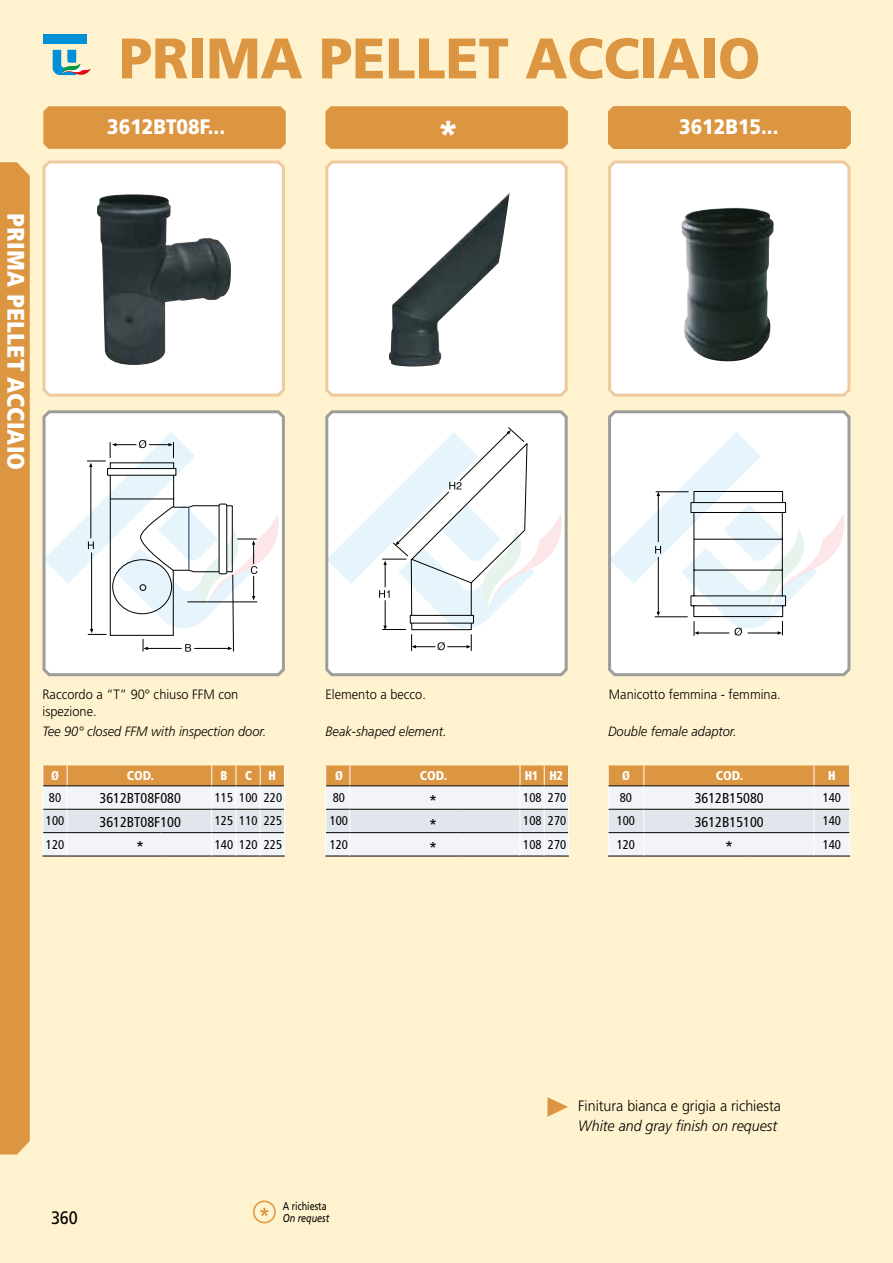
<style>
.page{position:relative;width:893px;height:1263px;background:#fff2ce}
.page>*{position:absolute;margin:0;border:0;box-sizing:border-box;transform-origin:0 0}
.t1{font:900 57px "Frutiger";color:#dc9540;scale:.95 1}
.t2{font:900 37.5px "Frutiger";color:#fff}
.t3{font:900 condensed 24px "Frutiger";letter-spacing:.01em;color:#fff}
.t4{font:900 21px "Frutiger";color:#fff;scale:.9 1}
.t5{font:18px "Frutiger";color:#000;scale:.9 1}
.t6{font:condensed 17.25px/23.4px "Frutiger";color:#000;text-align:justify}
.t7{font:300 15px "Frutiger";color:#000;scale:.95 1}
.t8{font:italic 300 15px "Frutiger";color:#000;scale:.95 1}
.t9{font:condensed 14.25px/23.4px "Frutiger";color:#000}
.t10{font:300 13.5px/16.2px "Frutiger";color:#000;scale:.95 1}
.t11{font:italic 300 13.5px "Frutiger";color:#000;scale:.95 1}
.t12{font:condensed 12.75px/23.4px "Frutiger";color:#000;text-align:justify}
.t13{font:900 condensed 12.75px "Frutiger";color:#fff}
.t14{font:900 condensed 12.75px "Frutiger";color:#fff;scale:.9 1}
.t15{font:900 condensed 12.75px "Frutiger";color:#fff;scale:.9 1}
.t16{font:11.25px "Frutiger";color:#000;scale:.8 1}
.t17{font:italic 11.25px "Frutiger";color:#000;scale:.8 1}
</style>
<div class="page">
<svg style="left:42px;top:410px;width:243px;height:267px;background:#eae9e7"></svg>
<svg style="left:325px;top:410px;width:243px;height:267px;background:#eae9e7"></svg>
<svg style="left:608px;top:410px;width:243px;height:267px;background:#eeeeed"></svg>
<svg style="left:42px;top:160px;width:243px;height:237px;background:#fdfaf5"></svg>
<svg style="left:325px;top:160px;width:243px;height:237px;background:#fdfaf6"></svg>
<svg style="left:608px;top:160px;width:243px;height:237px;background:#fdfbf8"></svg>
<div style="left:43px;top:34px;width:43px;height:9px;background:#0090d7"></div>
<svg style="left:53px;top:50px;width:38px;height:25px"></svg>
<div style="left:0;top:162px;width:30px;height:992px;background:#dc9540"></div>
<img style="left:96px;top:194px;width:135px;height:171px">
<img style="left:681px;top:208px;width:93px;height:155px">
<svg style="left:44px;top:432px;width:237px;height:220px;background:#edf0f2"></svg>
<div style="left:108px;top:469px;width:68px;height:6px;background:#fff"></div>
<div style="left:107px;top:468px;width:69px;height:8px;border:1px solid #000"></div>
<svg style="left:609px;top:432px;width:237px;height:204px;background:#f0f3f5"></svg>
<img style="left:389px;top:192px;width:121px;height:175px">
<svg style="left:326px;top:427px;width:238px;height:224px;background:#f3f6f7"></svg>
<div style="left:410px;top:615px;width:64px;height:8px;border:1px solid #000"></div>
<svg style="left:43px;top:765px;width:242px;height:92px;background:#dfd2c2"></svg>
<svg style="left:325px;top:765px;width:244px;height:92px;background:#dfd2c2"></svg>
<hr style="left:608px;top:856px;width:36px;height:1px;background:#000">
<hr style="left:644px;top:856px;width:106px;height:1px;background:#000">
<hr style="left:750px;top:856px;width:64px;height:1px;background:#000">
<svg style="left:608px;top:765px;width:242px;height:91px;background:#e0d3c3"></svg>
<hr style="left:814px;top:832px;width:35px;height:1px;background:#000">
<hr style="left:814px;top:856px;width:36px;height:1px;background:#000">
<div style="left:43px;top:106px;width:243px;height:43px;background:#dc9540"></div>
<div style="left:325px;top:106px;width:243px;height:43px;background:#dc9540"></div>
<div style="left:608px;top:106px;width:243px;height:43px;background:#dc9540"></div>
<div style="left:253px;top:1200px;width:23px;height:23px;border:2px solid #dc9540;border-radius:50%"></div>
<svg style="left:260px;top:1208px;width:9px;height:8px"></svg>
<svg style="left:547px;top:1097px;width:21px;height:20px"></svg>
<h3 class="t3" style="left:31px;top:213px;width:258px;rotate:90deg">PRIMA PELLET ACCIAIO</h3>
<h1 class="t1" style="left:119px;top:24px;width:676px">PRIMA PELLET ACCIAIO</h1>
<h3 class="t4" style="left:107px;top:114px;width:133px">3612BT08F...</h3>
<h2 class="t2" style="left:437px;top:111px;width:24px">*</h2>
<h3 class="t4" style="left:679px;top:114px;width:112px">3612B15...</h3>
<p class="t10" style="left:609px;top:687px;width:182px">Manicotto femmina - femmina.</p>
<p class="t10" style="left:43px;top:687px;width:208px">Raccordo a “T” 90° chiuso FFM con ispezione.</p>
<p class="t11" style="left:43px;top:723px;width:237px">Tee 90° closed FFM with inspection door.</p>
<p class="t11" style="left:608px;top:723px;width:137px">Double female adaptor.</p>
<p class="t10" style="left:325px;top:687px;width:107px">Elemento a becco.</p>
<p class="t11" style="left:325px;top:723px;width:129px">Beak-shaped element.</p>
<p class="t14" style="left:245px;top:768px;width:9px">C</p>
<p class="t14" style="left:268px;top:768px;width:10px">H</p>
<p class="t12" style="left:239px;top:786px;width:20px">100<br>110<br>120</p>
<p class="t12" style="left:264px;top:786px;width:20px">220<br>225<br>225</p>
<p class="t15" style="left:51px;top:768px;width:10px">Ø</p>
<p class="t14" style="left:221px;top:768px;width:9px">B</p>
<p class="t12" style="left:215px;top:786px;width:20px">115<br>125<br>140</p>
<p class="t13" style="left:127px;top:768px;width:29px">COD.</p>
<p class="t9" style="left:100px;top:787px;width:83px">3612BT08F080<br>3612BT08F100</p>
<h3 class="t6" style="left:136px;top:837px;width:10px">*</h3>
<p class="t12" style="left:46px;top:786px;width:20px;text-align:left">80<br>100<br>120</p>
<p class="t15" style="left:335px;top:768px;width:10px">Ø</p>
<p class="t14" style="left:549px;top:768px;width:16px">H2</p>
<p class="t12" style="left:548px;top:786px;width:20px">270<br>270<br>270</p>
<p class="t14" style="left:525px;top:768px;width:16px">H1</p>
<p class="t12" style="left:523px;top:786px;width:20px">108<br>108<br>108</p>
<p class="t13" style="left:420px;top:768px;width:29px">COD.</p>
<h3 class="t6" style="left:429px;top:791px;width:10px">* * *</h3>
<p class="t12" style="left:330px;top:786px;width:20px;text-align:left">80<br>100<br>120</p>
<p class="t15" style="left:622px;top:768px;width:10px">Ø</p>
<p class="t14" style="left:828px;top:768px;width:10px">H</p>
<p class="t12" style="left:823px;top:786px;width:20px">140<br>140<br>140</p>
<p class="t13" style="left:716px;top:768px;width:29px">COD.</p>
<p class="t9" style="left:695px;top:787px;width:70px">3612B15080<br>3612B15100</p>
<h3 class="t6" style="left:725px;top:837px;width:10px">*</h3>
<p class="t12" style="left:617px;top:786px;width:20px;text-align:left">80<br>100<br>120</p>
<h3 class="t5" style="left:51px;top:1207px;width:31px">360</h3>
<p class="t16" style="left:283px;top:1199px;width:57px">A richiesta</p>
<p class="t17" style="left:283px;top:1211px;width:60px">On request</p>
<p class="t7" style="left:578px;top:1097px;width:215px">Finitura bianca e grigia a richiesta</p>
<p class="t8" style="left:578px;top:1117px;width:211px">White and gray finish on request</p>
</div>
